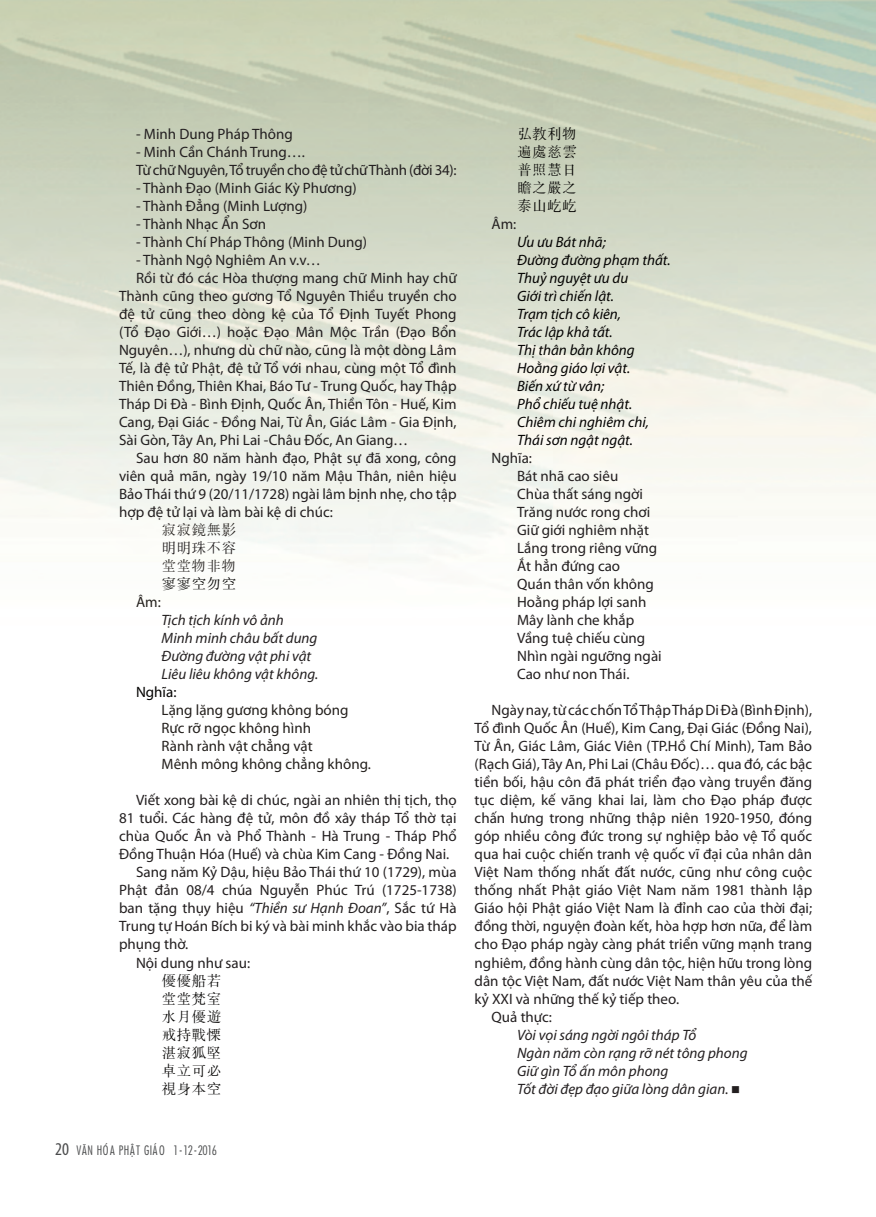
<style>
.page{position:relative;width:876px;height:1217px;background:#fff}
.page>*{position:absolute;margin:0;border:0;box-sizing:border-box;transform-origin:0 0}
.t1{font:15px "Myriad Pro";color:#231f20}
.t2{font:italic 15px "Myriad Pro";color:#030201}
.t3{font:italic 15px "Myriad Pro";color:#231f20}
.t4{font:15px "Myriad Pro";color:#24201d}
.t5{font:15px/18px "Myriad Pro";letter-spacing:-.02em;color:#231f20}
.t6{font:15px/18px "MS Song";color:#030201;text-align:justify}
.t7{font:15px "MS Song";color:#24201d}
.t8{font:15px "Myriad Pro";color:#030201}
.t9{font:15px "MS Song";color:#231f20}
.t10{font:12.75px "Vn Fujiyama Light Condensed 2";letter-spacing:.05em;color:#4b4c4d}
.s1{font-style:italic}
.s2{font-family:"Myriad Pro";font-stretch:condensed;font-size:18px}
</style>
<div class="page">
<p class="t1" style="left:136px;top:128px;width:158px">- Minh Dung Pháp Thông</p>
<p class="t5" style="left:136px;top:144px;width:322px">- Minh Cần Chánh Trung….<br>Từ chữ Nguyên, Tổ truyền cho đệ tử chữ Thành (đời 34):</p>
<p class="t1" style="left:136px;top:182px;width:222px">- Thành Đạo (Minh Giác Kỳ Phương)</p>
<p class="t1" style="left:136px;top:200px;width:173px">- Thành Đẳng (Minh Lượng)</p>
<p class="t1" style="left:136px;top:218px;width:132px">- Thành Nhạc Ẩn Sơn</p>
<p class="t1" style="left:136px;top:236px;width:233px">- Thành Chí Pháp Thông (Minh Dung)</p>
<p class="t1" style="left:136px;top:254px;width:186px">- Thành Ngộ Nghiêm An v.v…</p>
<p class="t1" style="left:136px;top:272px;width:322px">Rồi từ đó các Hòa thượng mang chữ Minh hay chữ</p>
<p class="t1" style="left:119px;top:290px;width:339px">Thành cũng theo gương Tổ Nguyên Thiều truyền cho</p>
<p class="t1" style="left:119px;top:308px;width:339px">đệ tử cũng theo dòng kệ của Tổ Định Tuyết Phong</p>
<p class="t1" style="left:119px;top:326px;width:339px">(Tổ Đạo Giới…) hoặc Đạo Mân Mộc Trần (Đạo Bổn</p>
<p class="t1" style="left:119px;top:344px;width:339px">Nguyên…), nhưng dù chữ nào, cũng là một dòng Lâm</p>
<p class="t1" style="left:119px;top:362px;width:339px">Tế, là đệ tử Phật, đệ tử Tổ với nhau, cùng một Tổ đình</p>
<p class="t1" style="left:119px;top:380px;width:339px">Thiên Đồng, Thiên Khai, Báo Tư - Trung Quốc, hay Thập</p>
<p class="t1" style="left:119px;top:398px;width:339px">Tháp Di Đà - Bình Định, Quốc Ân, Thiền Tôn - Huế, Kim</p>
<p class="t1" style="left:119px;top:416px;width:339px">Cang, Đại Giác - Đồng Nai, Từ Ân, Giác Lâm - Gia Định,</p>
<p class="t1" style="left:119px;top:434px;width:291px">Sài Gòn, Tây An, Phi Lai -Châu Đốc, An Giang…</p>
<p class="t1" style="left:136px;top:452px;width:322px">Sau hơn 80 năm hành đạo, Phật sự đã xong, công</p>
<p class="t1" style="left:119px;top:470px;width:339px">viên quả mãn, ngày 19/10 năm Mậu Thân, niên hiệu</p>
<p class="t1" style="left:119px;top:488px;width:339px">Bảo Thái thứ 9 (20/11/1728) ngài lâm bịnh nhẹ, cho tập</p>
<p class="t1" style="left:119px;top:506px;width:215px">hợp đệ tử lại và làm bài kệ di chúc:</p>
<p class="t7" style="left:162px;top:522px;width:76px">寂寂鏡無影</p>
<p class="t9" style="left:162px;top:540px;width:76px">明明珠不容</p>
<p class="t7" style="left:162px;top:558px;width:76px">堂堂物非物</p>
<p class="t6" style="left:162px;top:574px;width:76px">寥寥空勿空</p>
<p class="t4" style="left:136px;top:596px;width:26px">Âm:</p>
<p class="t3" style="left:162px;top:614px;width:124px">Tịch tịch kính vô ảnh</p>
<p class="t3" style="left:162px;top:632px;width:157px">Minh minh châu bất dung</p>
<p class="t3" style="left:162px;top:650px;width:151px">Đường đường vật phi vật</p>
<p class="t3" style="left:162px;top:668px;width:158px">Liêu liêu không vật không.</p>
<p class="t8" style="left:136px;top:686px;width:42px">Nghĩa:</p>
<p class="t4" style="left:162px;top:704px;width:188px">Lặng lặng gương không bóng</p>
<p class="t4" style="left:162px;top:722px;width:151px">Rực rỡ ngọc không hình</p>
<p class="t4" style="left:162px;top:740px;width:153px">Rành rành vật chẳng vật</p>
<p class="t4" style="left:162px;top:758px;width:211px">Mênh mông không chẳng không.</p>
<p class="t1" style="left:136px;top:794px;width:322px">Viết xong bài kệ di chúc, ngài an nhiên thị tịch, thọ</p>
<p class="t1" style="left:119px;top:812px;width:339px">81 tuổi. Các hàng đệ tử, môn đồ xây tháp Tổ thờ tại</p>
<p class="t1" style="left:119px;top:830px;width:339px">chùa Quốc Ân và Phổ Thành - Hà Trung - Tháp Phổ</p>
<p class="t1" style="left:119px;top:848px;width:332px">Đồng Thuận Hóa (Huế) và chùa Kim Cang - Đồng Nai.</p>
<p class="t1" style="left:136px;top:866px;width:322px">Sang năm Kỷ Dậu, hiệu Bảo Thái thứ 10 (1729), mùa</p>
<p class="t1" style="left:119px;top:884px;width:339px">Phật đản 08/4 chúa Nguyễn Phúc Trú (1725-1738)</p>
<p class="t1" style="left:119px;top:902px;width:339px">ban tặng thụy hiệu <span class="s1">“Thiền sư Hạnh Đoan”</span>, Sắc tứ Hà</p>
<p class="t1" style="left:119px;top:920px;width:339px">Trung tự Hoán Bích bi ký và bài minh khắc vào bia tháp</p>
<p class="t1" style="left:119px;top:938px;width:71px">phụng thờ.</p>
<p class="t1" style="left:136px;top:956px;width:116px">Nội dung như sau:</p>
<p class="t6" style="left:162px;top:970px;width:61px">優優船若</p>
<p class="t6" style="left:162px;top:988px;width:61px">堂堂梵室</p>
<p class="t6" style="left:162px;top:1006px;width:61px">水月優遊</p>
<p class="t6" style="left:162px;top:1024px;width:61px">戒持戰慄</p>
<p class="t6" style="left:162px;top:1042px;width:61px">湛寂狐堅</p>
<p class="t6" style="left:162px;top:1060px;width:61px">卓立可必</p>
<p class="t6" style="left:162px;top:1078px;width:61px">視身本空</p>
<p class="t6" style="left:517px;top:124px;width:61px">弘教利物遍處慈雲普照慧日瞻之嚴之泰山屹屹</p>
<p class="t1" style="left:492px;top:218px;width:26px">Âm:</p>
<p class="t2" style="left:517px;top:236px;width:90px">Ưu ưu Bát nhã;</p>
<p class="t2" style="left:517px;top:254px;width:155px">Đường đường phạm thất.</p>
<p class="t2" style="left:517px;top:272px;width:113px">Thuỷ nguyệt ưu du</p>
<p class="t2" style="left:517px;top:290px;width:98px">Giới trì chiến lật.</p>
<p class="t2" style="left:517px;top:308px;width:105px">Trạm tịch cô kiên,</p>
<p class="t2" style="left:517px;top:326px;width:97px">Trác lập khả tất.</p>
<p class="t2" style="left:517px;top:344px;width:119px">Thị thân bản không</p>
<p class="t2" style="left:517px;top:362px;width:115px">Hoằng giáo lợi vật.</p>
<p class="t2" style="left:517px;top:380px;width:89px">Biến xứ từ vân;</p>
<p class="t2" style="left:517px;top:398px;width:117px">Phổ chiếu tuệ nhật.</p>
<p class="t2" style="left:517px;top:416px;width:133px">Chiêm chi nghiêm chi,</p>
<p class="t2" style="left:517px;top:434px;width:117px">Thái sơn ngật ngật.</p>
<p class="t1" style="left:492px;top:452px;width:42px">Nghĩa:</p>
<p class="t1" style="left:517px;top:470px;width:103px">Bát nhã cao siêu</p>
<p class="t1" style="left:517px;top:488px;width:127px">Chùa thất sáng ngời</p>
<p class="t1" style="left:517px;top:506px;width:135px">Trăng nước rong chơi</p>
<p class="t1" style="left:517px;top:524px;width:133px">Giữ giới nghiêm nhặt</p>
<p class="t1" style="left:517px;top:542px;width:142px">Lắng trong riêng vững</p>
<p class="t1" style="left:517px;top:560px;width:105px">Ắt hẳn đứng cao</p>
<p class="t1" style="left:517px;top:578px;width:138px">Quán thân vốn không</p>
<p class="t1" style="left:517px;top:596px;width:131px">Hoằng pháp lợi sanh</p>
<p class="t1" style="left:517px;top:614px;width:119px">Mây lành che khắp</p>
<p class="t1" style="left:517px;top:632px;width:130px">Vầng tuệ chiếu cùng</p>
<p class="t1" style="left:517px;top:650px;width:146px">Nhìn ngài ngưỡng ngài</p>
<p class="t1" style="left:517px;top:668px;width:114px">Cao như non Thái.</p>
<p class="t1" style="left:492px;top:704px;width:322px">Ngày nay, từ các chốn Tổ Thập Tháp Di Đà (Bình Định),</p>
<p class="t1" style="left:475px;top:722px;width:339px">Tổ đình Quốc Ân (Huế), Kim Cang, Đại Giác (Đồng Nai),</p>
<p class="t1" style="left:475px;top:740px;width:339px">Từ Ân, Giác Lâm, Giác Viên (TP.Hồ Chí Minh), Tam Bảo</p>
<p class="t1" style="left:475px;top:758px;width:339px">(Rạch Giá), Tây An, Phi Lai (Châu Đốc)… qua đó, các bậc</p>
<p class="t1" style="left:475px;top:776px;width:339px">tiền bối, hậu côn đã phát triển đạo vàng truyền đăng</p>
<p class="t1" style="left:475px;top:794px;width:339px">tục diệm, kế vãng khai lai, làm cho Đạo pháp được</p>
<p class="t1" style="left:475px;top:812px;width:339px">chấn hưng trong những thập niên 1920-1950, đóng</p>
<p class="t1" style="left:475px;top:830px;width:339px">góp nhiều công đức trong sự nghiệp bảo vệ Tổ quốc</p>
<p class="t1" style="left:475px;top:848px;width:339px">qua hai cuộc chiến tranh vệ quốc vĩ đại của nhân dân</p>
<p class="t1" style="left:475px;top:866px;width:339px">Việt Nam thống nhất đất nước, cũng như công cuộc</p>
<p class="t1" style="left:475px;top:884px;width:339px">thống nhất Phật giáo Việt Nam năm 1981 thành lập</p>
<p class="t1" style="left:475px;top:902px;width:339px">Giáo hội Phật giáo Việt Nam là đỉnh cao của thời đại;</p>
<p class="t1" style="left:475px;top:920px;width:339px">đồng thời, nguyện đoàn kết, hòa hợp hơn nữa, để làm</p>
<p class="t1" style="left:475px;top:938px;width:339px">cho Đạo pháp ngày càng phát triển vững mạnh trang</p>
<p class="t1" style="left:475px;top:956px;width:339px">nghiêm, đồng hành cùng dân tộc, hiện hữu trong lòng</p>
<p class="t1" style="left:475px;top:974px;width:339px">dân tộc Việt Nam, đất nước Việt Nam thân yêu của thế</p>
<p class="t1" style="left:475px;top:992px;width:206px">kỷ XXI và những thế kỷ tiếp theo.</p>
<p class="t1" style="left:492px;top:1010px;width:62px">Quả thực:</p>
<p class="t3" style="left:517px;top:1028px;width:181px">Vòi vọi sáng ngời ngôi tháp Tổ</p>
<p class="t3" style="left:517px;top:1046px;width:232px">Ngàn năm còn rạng rỡ nét tông phong</p>
<p class="t3" style="left:517px;top:1064px;width:153px">Giữ gìn Tổ ấn môn phong</p>
<p class="t3" style="left:517px;top:1082px;width:224px">Tốt đời đẹp đạo giữa lòng dân gian. ■</p>
<p class="t10" style="left:55px;top:1144px;width:163px"><span class="s2">20</span> VÙN HOÁA PHÊÅT GIAÁO 1 - 12 - 2016</p>
</div>
